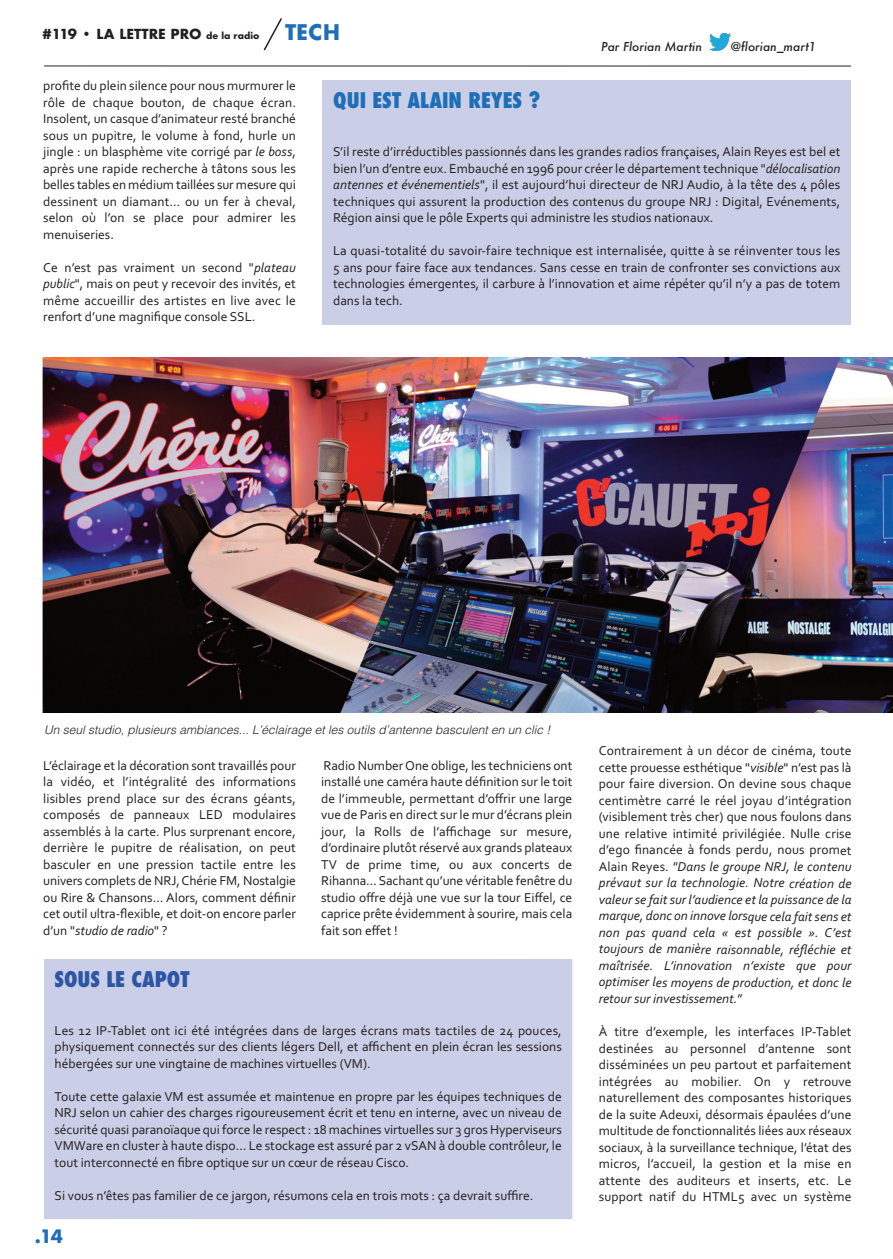
<style>
.page{position:relative;width:893px;height:1259px;background:#fff}
.page>*{position:absolute;margin:0;border:0;box-sizing:border-box;transform-origin:0 0}
.t1{font:800 condensed 21px "Futura";color:#1f6fb8}
.t2{font:800 condensed 21px "Futura";color:#2d56a5}
.t3{font:700 21px "Futura";color:#1f6fb8}
.t4{font:700 18px "Futura";color:#1f6fb8}
.t5{font:13.5px/16.5px "Corbel";color:#231f20;text-align:justify}
.t6{font:italic 13.5px/16.5px "Corbel";color:#231f20;text-align:justify}
.t7{font:700 13.5px "Futura";color:#231f20}
.t8{font:italic 300 12px "Helvetica";color:#231f20}
.t9{font:italic 500 12px "Futura";color:#231f20}
.s1{font-size:9px}
.s2{font-style:italic}
.s3{font-style:normal}
</style>
<div class="page">
<svg style="left:263px;top:18px;width:19px;height:33px"></svg>
<hr style="left:44px;top:66px;width:806px;height:1px;background:#231f20">
<div style="left:44px;top:959px;width:528px;height:260px;background:#cbcee7"></div>
<img style="left:43px;top:358px;width:850px;height:355px">
<div style="left:322px;top:80px;width:528px;height:245px;background:#cbcee7"></div>
<img style="left:709px;top:33px;width:21px;height:18px">
<p class="t7" style="left:43px;top:25px;width:218px">#119 • LA LETTRE PRO <span class="s1">de la radio</span></p>
<h1 class="t3" style="left:285px;top:17px;width:57px">TECH</h1>
<p class="t9" style="left:601px;top:40px;width:102px">Par Florian Martin</p>
<p class="t9" style="left:730px;top:40px;width:87px">@florian_mart1</p>
<p class="t5" style="left:43px;top:77px;width:254px">profite du plein silence pour nous murmurer le rôle de chaque bouton, de chaque écran.<br>Insolent, un casque d’animateur resté branché sous un pupitre, le volume à fond, hurle un jingle : un blasphème vite corrigé par <span class="s2">le boss</span>, après une rapide recherche à tâtons sous les belles tables en médium taillées sur mesure qui dessinent un diamant… ou un fer à cheval, selon où l’on se place pour admirer les menuiseries.</p>
<p class="t5" style="left:43px;top:259px;width:254px">Ce n’est pas vraiment un second "<span class="s2">plateau public</span>", mais on peut y recevoir des invités, et même accueillir des artistes en live avec le renfort d’une magnifique console SSL.</p>
<h1 class="t1" style="left:333px;top:89px;width:209px">QUI EST ALAIN REYES ?</h1>
<p class="t5" style="left:333px;top:143px;width:509px">S’il reste d’irréductibles passionnés dans les grandes radios françaises, Alain Reyes est bel et bien l’un d’entre eux. Embauché en 1996 pour créer le département technique "<span class="s2">délocalisation antennes et événementiels</span>", il est aujourd’hui directeur de NRJ Audio, à la tête des 4 pôles techniques qui assurent la production des contenus du groupe NRJ : Digital, Evénements, Région ainsi que le pôle Experts qui administre les studios nationaux.</p>
<p class="t5" style="left:333px;top:242px;width:509px">La quasi-totalité du savoir-faire technique est internalisée, quitte à se réinventer tous les 5 ans pour faire face aux tendances. Sans cesse en train de confronter ses convictions aux technologies émergentes, il carbure à l’innovation et aime répéter qu’il n’y a pas de totem dans la tech.</p>
<p class="t8" style="left:44px;top:719px;width:508px">Un seul studio, plusieurs ambiances... L’éclairage et les outils d’antenne basculent en un clic !</p>
<p class="t5" style="left:43px;top:757px;width:254px">L’éclairage et la décoration sont travaillés pour la vidéo, et l’intégralité des informations lisibles prend place sur des écrans géants, composés de panneaux LED modulaires assemblés à la carte. Plus surprenant encore, derrière le pupitre de réalisation, on peut basculer en une pression tactile entre les univers complets de NRJ,Chérie FM, Nostalgie ou Rire &amp; Chansons… Alors, comment définir cet outil ultra-flexible, et doit-on encore parler d’un "<span class="s2">studio de radio</span>" ?</p>
<p class="t5" style="left:321px;top:757px;width:253px">Radio NumberOne oblige, les techniciens ont installé une caméra haute définition sur le toit de l’immeuble, permettant d’offrir une large vue de Paris en direct sur le mur d’écrans plein jour, la Rolls de l’affichage sur mesure, d’ordinaire plutôt réservé aux grands plateaux TV de prime time, ou aux concerts de Rihanna…Sachant qu’une véritable fenêtre du studio offre déjà une vue sur la tour Eiffel, ce caprice prête évidemment à sourire, mais cela fait son effet !</p>
<h1 class="t2" style="left:55px;top:967px;width:136px">SOUS LE CAPOT</h1>
<p class="t5" style="left:55px;top:1022px;width:509px">Les 12 IP-Tablet ont ici été intégrées dans de larges écrans mats tactiles de 24 pouces, physiquement connectés sur des clients légers Dell, et affichent en plein écran les sessions hébergées sur une vingtaine de machines virtuelles (VM).</p>
<p class="t5" style="left:55px;top:1088px;width:509px">Toute cette galaxie VM est assumée et maintenue en propre par les équipes techniques de NRJ selon un cahier des charges rigoureusement écrit et tenu en interne, avec un niveau de sécurité quasi paranoïaque qui force le respect : 18 machines virtuelles sur 3 gros Hyperviseurs VMWare en cluster à haute dispo… Le stockage est assuré par 2 vSAN à double contrôleur, le tout interconnecté en fibre optique sur un cœur de réseau Cisco.</p>
<p class="t5" style="left:55px;top:1187px;width:480px">Si vous n’êtes pas familier de ce jargon, résumons cela en trois mots : ça devrait suffire.</p>
<h2 class="t4" style="left:35px;top:1223px;width:30px">.14</h2>
<p class="t6" style="left:598px;top:742px;width:254px"><span class="s3">Contrairement à un décor de cinéma, toute cette prouesse esthétique "</span>visible<span class="s3">" n’est pas là pour faire diversion. On devine sous chaque centimètre carré le réel joyau d’intégration (visiblement très cher) que nous foulons dans une relative intimité privilégiée. Nulle crise d’ego financée à fonds perdu, nous promet Alain Reyes.</span> "Dans le groupe NRJ, le contenu prévaut sur la technologie. Notre création de valeur se fait sur l’audience et la puissance de la marque, donc on innove lorsque cela fait sens et non pas quand cela « est possible ». C’est toujours de manière raisonnable, réfléchie et maîtrisée. L’innovation n’existe que pour optimiser les moyens de production, et donc le retour sur investissement.<span class="s3">”</span></p>
<p class="t5" style="left:598px;top:1023px;width:254px">À titre d’exemple, les interfaces IP-Tablet destinées au personnel d’antenne sont disséminées un peu partout et parfaitement intégrées au mobilier. On y retrouve naturellement des composantes historiques de la suite Adeuxi, désormais épaulées d’une multitude de fonctionnalités liées aux réseaux sociaux, à la surveillance technique, l’état des micros, l’accueil, la gestion et la mise en attente des auditeurs et inserts, etc. Le support natif du HTML5 avec un système</p>
</div>
